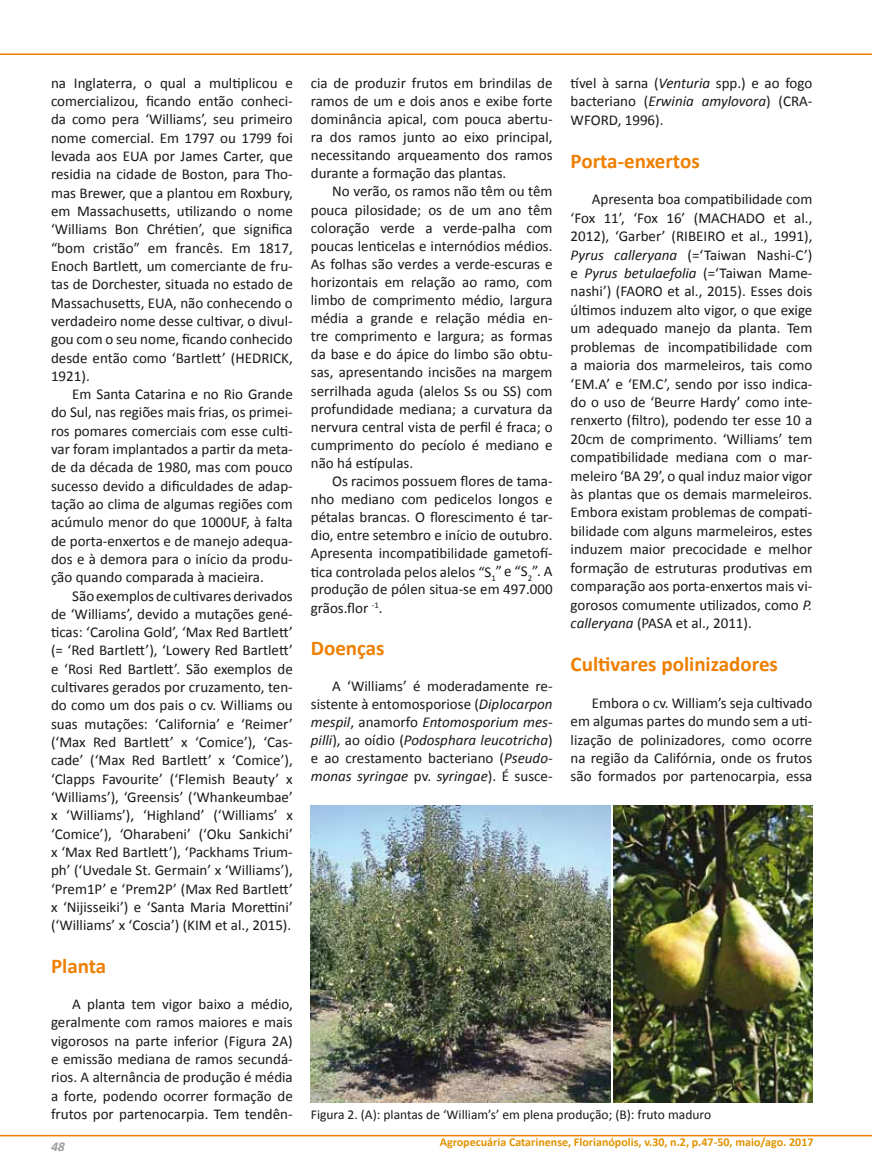
<style>
.page{position:relative;width:872px;height:1170px;background:#fff}
.page>*{position:absolute;margin:0;border:0;box-sizing:border-box;transform-origin:0 0}
.t1{font:700 21px "Calibri";color:#ee7f00}
.t2{font:15px/18.3px "Calibri";color:#1a171c;text-align:justify}
.t3{font:13.5px "Calibri";color:#1a171c}
.t4{font:italic 700 13.5px "Calibri";color:#9c9e9f}
.t5{font:700 12px "Calibri";color:#e29300}
.s1{font-style:italic}
</style>
<div class="page">
<hr style="left:0;top:53px;width:872px;height:2px;background:#ee7f00">
<hr style="left:0;top:1134px;width:872px;height:2px;background:#ee7f00">
<img style="left:614px;top:805px;width:199px;height:297px">
<img style="left:311px;top:805px;width:299px;height:297px">
<p class="t2" style="left:51px;top:73px;width:243px">na Inglaterra, o qual a multiplicou e comercializou, ficando então conheci&shy;da como pera ‘Williams’, seu primeiro nome comercial. Em 1797 ou 1799 foi levada aos EUA por James Carter, que residia na cidade de Boston, para Tho&shy;mas Brewer, que a plantou em Roxbury, em Massachusetts, utilizando o nome ‘Williams Bon Chrétien’, que significa “bom cristão” em francês. Em 1817, Enoch Bartlett, um comerciante de fru&shy;tas de Dorchester, situada no estado de Massachusetts, EUA, não conhecendo o verdadeiro nome desse cultivar, o divul&shy;gou com o seu nome, ficando conhecido desde então como ‘Bartlett’ (HEDRICK, 1921).</p>
<p class="t2" style="left:51px;top:384px;width:243px;text-indent:21px">Em Santa Catarina e no Rio Grande do Sul, nas regiões mais frias, os primei&shy;ros pomares comerciais com esse culti&shy;var foram implantados a partir da meta&shy;de da década de 1980, mas com pouco sucesso devido a dificuldades de adap&shy;tação ao clima de algumas regiões com acúmulo menor do que 1000UF, à falta de porta-enxertos e de manejo adequa&shy;dos e à demora para o início da produ&shy;ção quando comparada à macieira.</p>
<p class="t2" style="left:51px;top:586px;width:243px;text-indent:21px">São exemplos de cultivares derivados de ‘Williams’, devido a mutações gené&shy;ticas: ‘Carolina Gold’, ‘Max Red Bartlett’ (= ‘Red Bartlett’), ‘Lowery Red Bartlett’ e ‘Rosi Red Bartlett’. São exemplos de cultivares gerados por cruzamento, ten&shy;do como um dos pais o cv. Williams ou suas mutações: ‘California’ e ‘Reimer’ (‘Max Red Bartlett’ x ‘Comice’), ‘Cas&shy;cade’ (‘Max Red Bartlett’ x ‘Comice’), ‘Clapps Favourite’ (‘Flemish Beauty’ x ‘Williams’), ‘Greensis’ (‘Whankeumbae’ x ‘Williams’), ‘Highland’ (‘Williams’ x ‘Comice’), ‘Oharabeni’ (‘Oku Sankichi’ x ‘Max Red Bartlett’), ‘Packhams Trium&shy;ph’ (‘Uvedale St. Germain’ x ‘Williams’), ‘Prem1P’ e ‘Prem2P’ (Max Red Bartlett’ x ‘Nijisseiki’) e ‘Santa Maria Morettini’ (‘Williams’ x ‘Coscia’) (KIM et al., 2015).</p>
<h1 class="t1" style="left:51px;top:950px;width:57px">Planta</h1>
<p class="t2" style="left:51px;top:994px;width:243px;text-indent:21px">A planta tem vigor baixo a médio, geralmente com ramos maiores e mais vigorosos na parte inferior (Figura 2A) e emissão mediana de ramos secundá&shy;rios. A alternância de produção é média a forte, podendo ocorrer formação de frutos por partenocarpia. Tem tendên-</p>
<p class="t4" style="left:51px;top:1137px;width:15px">48</p>
<p class="t2" style="left:311px;top:73px;width:243px">cia de produzir frutos em brindilas de ramos de um e dois anos e exibe forte dominância apical, com pouca abertu&shy;ra dos ramos junto ao eixo principal, necessitando arqueamento dos ramos durante a formação das plantas.</p>
<p class="t2" style="left:311px;top:182px;width:243px;text-indent:21px">No verão, os ramos não têm ou têm pouca pilosidade; os de um ano têm coloração verde a verde-palha com poucas lenticelas e internódios médios.<br>As folhas são verdes a verde-escuras e horizontais em relação ao ramo, com limbo de comprimento médio, largura média a grande e relação média en&shy;tre comprimento e largura; as formas da base e do ápice do limbo são obtu&shy;sas, apresentando incisões na margem serrilhada aguda (alelos Ss ou SS) com profundidade mediana; a curvatura da nervura central vista de perfil é fraca; o cumprimento do pecíolo é mediano e não há estípulas.</p>
<p class="t2" style="left:311px;top:471px;width:243px;text-indent:21px">Os racimos possuem flores de tama&shy;nho mediano com pedicelos longos e pétalas brancas. O florescimento é tar&shy;dio, entre setembro e início de outubro.<br>Apresenta incompatibilidade gametofí&shy;tica controlada pelos alelos “S<sub>1</sub>”e “S<sub>2</sub>”. A produção de pólen situa-se em 497.000 grãos.flor <sup>-1</sup>.</p>
<h1 class="t1" style="left:311px;top:633px;width:75px">Doenças</h1>
<p class="t2" style="left:311px;top:676px;width:243px;text-indent:21px">A ‘Williams’ é moderadamente re&shy;sistente à entomosporiose (<span class="s1">Diplocarpon mespil</span>, anamorfo <span class="s1">Entomosporium mes&shy;pilli</span>), ao oídio (<span class="s1">Podosphara leucotricha</span>) e ao crestamento bacteriano (<span class="s1">Pseudo&shy;monas syringae</span> pv. <span class="s1">syringae</span>). É susce-</p>
<p class="t2" style="left:570px;top:73px;width:243px">tível à sarna (<span class="s1">Venturia</span> spp.) e ao fogo bacteriano (<span class="s1">Erwinia amylovora</span>) (CRA-WFORD, 1996).</p>
<h1 class="t1" style="left:570px;top:146px;width:131px">Porta-enxertos</h1>
<p class="t2" style="left:570px;top:190px;width:243px;text-indent:21px">Apresenta boa compatibilidade com ‘Fox 11’, ‘Fox 16’ (MACHADO et al., 2012), ‘Garber’ (RIBEIRO et al., 1991), <span class="s1">Pyrus calleryana</span> (=‘Taiwan Nashi-C’) e <span class="s1">Pyrus betulaefolia</span> (=‘Taiwan Mame&shy;nashi’) (FAORO et al., 2015). Esses dois últimos induzem alto vigor, o que exige um adequado manejo da planta. Tem problemas de incompatibilidade com a maioria dos marmeleiros, tais como ‘EM.A’ e ‘EM.C’, sendo por isso indica&shy;do o uso de ‘Beurre Hardy’ como inte&shy;renxerto (filtro), podendo ter esse 10 a 20cm de comprimento. ‘Williams’ tem compatibilidade mediana com o mar&shy;meleiro ‘BA 29’, o qual induz maior vigor às plantas que os demais marmeleiros.<br>Embora existam problemas de compati&shy;bilidade com alguns marmeleiros, estes induzem maior precocidade e melhor formação de estruturas produtivas em comparação aos porta-enxertos mais vi&shy;gorosos comumente utilizados, como <span class="s1">P. calleryana</span> (PASA et al., 2011).</p>
<h1 class="t1" style="left:570px;top:649px;width:209px">Cultivares polinizadores</h1>
<p class="t2" style="left:570px;top:693px;width:243px;text-indent:21px">Embora o cv. William’s seja cultivado em algumas partes do mundo sem a uti&shy;lização de polinizadores, como ocorre na região da Califórnia, onde os frutos são formados por partenocarpia, essa</p>
<p class="t3" style="left:311px;top:1104px;width:402px">Figura 2. (A): plantas de ‘William’s’ em plena produção; (B): fruto maduro</p>
<p class="t5" style="left:440px;top:1133px;width:375px">Agropecuária Catarinense, Florianópolis, v.30, n.2, p.47-50, maio/ago. 2017</p>
</div>
